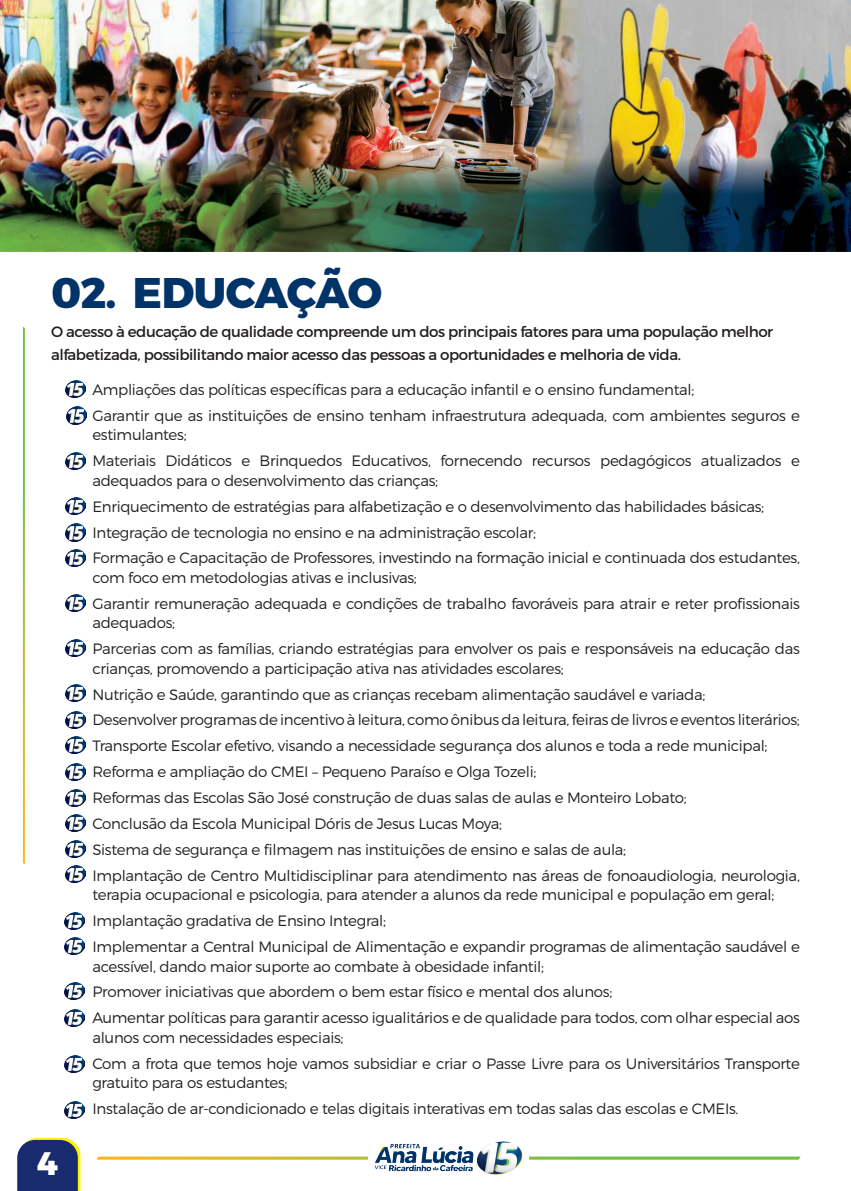
<style>
.page{position:relative;width:851px;height:1191px;background:#fff}
.page>*{position:absolute;margin:0;border:0;box-sizing:border-box;transform-origin:0 0}
.Subtitulo_2{font:800 42.75px "Montserrat";letter-spacing:-.02em;color:#003368}
.Subtitulo_2-2{font:800 32.55px "Montserrat";color:#fff}
.Corpo_de_Texto{font:300 15px/19.5px "Montserrat";letter-spacing:-.02em;color:#231f20}
.Corpo_de_Texto-2{font:15px "Montserrat";letter-spacing:-.03em;color:#231f20}
</style>
<div class="page">
<img style="left:1px;top:251px;width:849px;height:940px">
<img style="left:65px;top:380px;width:20px;height:17px">
<img style="left:66px;top:407px;width:20px;height:17px">
<img style="left:65px;top:453px;width:20px;height:17px">
<img style="left:65px;top:497px;width:20px;height:17px">
<img style="left:65px;top:524px;width:20px;height:17px">
<img style="left:65px;top:549px;width:20px;height:17px">
<img style="left:65px;top:594px;width:20px;height:17px">
<img style="left:65px;top:639px;width:20px;height:17px">
<img style="left:65px;top:684px;width:20px;height:17px">
<img style="left:65px;top:711px;width:20px;height:17px">
<img style="left:65px;top:736px;width:21px;height:18px">
<img style="left:65px;top:763px;width:21px;height:17px">
<img style="left:65px;top:789px;width:20px;height:17px">
<img style="left:65px;top:814px;width:20px;height:17px">
<img style="left:65px;top:840px;width:20px;height:17px">
<img style="left:65px;top:865px;width:20px;height:18px">
<img style="left:64px;top:912px;width:21px;height:17px">
<img style="left:64px;top:937px;width:21px;height:17px">
<img style="left:64px;top:982px;width:21px;height:17px">
<img style="left:64px;top:1009px;width:21px;height:17px">
<img style="left:64px;top:1055px;width:21px;height:17px">
<img style="left:64px;top:1101px;width:21px;height:17px">
<img style="left:0;top:0;width:850px;height:251px">
<p class="Subtitulo_2" style="left:51px;top:266px;width:333px">02. EDUCAÇÃO</p>
<p class="Corpo_de_Texto-2" style="left:51px;top:322px;width:723px">O acesso à educação de qualidade compreende um dos principais fatores para uma população melhor</p>
<p class="Corpo_de_Texto-2" style="left:51px;top:345px;width:631px">alfabetizada, possibilitando maior acesso das pessoas a oportunidades e melhoria de vida.</p>
<p class="Subtitulo_2-2" style="left:37px;top:1142px;width:23px">4</p>
<p class="Corpo_de_Texto" style="left:92px;top:379px;width:603px">Ampliações das políticas específicas para a educação infantil e o ensino fundamental;</p>
<p class="Corpo_de_Texto" style="left:92px;top:405px;width:709px">Garantir que as instituições de ensino tenham infraestrutura adequada, com ambientes seguros e estimulantes;</p>
<p class="Corpo_de_Texto" style="left:92px;top:451px;width:709px">Materiais Didáticos e Brinquedos Educativos, fornecendo recursos pedagógicos atualizados e adequados para o desenvolvimento das crianças;</p>
<p class="Corpo_de_Texto" style="left:92px;top:496px;width:673px">Enriquecimento de estratégias para alfabetização e o desenvolvimento das habilidades básicas;</p>
<p class="Corpo_de_Texto" style="left:92px;top:522px;width:445px">Integração de tecnologia no ensino e na administração escolar;</p>
<p class="Corpo_de_Texto" style="left:92px;top:548px;width:709px">Formação e Capacitação de Professores, investindo na formação inicial e continuada dos estudantes, com foco em metodologias ativas e inclusivas;</p>
<p class="Corpo_de_Texto" style="left:92px;top:593px;width:709px">Garantir remuneração adequada e condições de trabalho favoráveis para atrair e reter profissionais adequados;</p>
<p class="Corpo_de_Texto" style="left:92px;top:639px;width:708px">Parcerias com as famílias, criando estratégias para envolver os pais e responsáveis na educação das crianças, promovendo a participação ativa nas atividades escolares;</p>
<p class="Corpo_de_Texto" style="left:92px;top:684px;width:614px">Nutrição e Saúde, garantindo que as crianças recebam alimentação saudável e variada;</p>
<p class="Corpo_de_Texto" style="left:92px;top:710px;width:709px">Desenvolver programas de incentivo à leitura, como ônibus da leitura, feiras de livros e eventos literários;</p>
<p class="Corpo_de_Texto" style="left:92px;top:736px;width:676px">Transporte Escolar efetivo, visando a necessidade segurança dos alunos e toda a rede municipal;</p>
<p class="Corpo_de_Texto" style="left:92px;top:762px;width:445px">Reforma e ampliação do CMEI – Pequeno Paraíso e Olga Tozeli;</p>
<p class="Corpo_de_Texto" style="left:92px;top:788px;width:596px">Reformas das Escolas São José construção de duas salas de aulas e Monteiro Lobato;</p>
<p class="Corpo_de_Texto" style="left:92px;top:813px;width:411px">Conclusão da Escola Municipal Dóris de Jesus Lucas Moya;</p>
<p class="Corpo_de_Texto" style="left:92px;top:839px;width:535px">Sistema de segurança e filmagem nas instituições de ensino e salas de aula;</p>
<p class="Corpo_de_Texto" style="left:92px;top:865px;width:709px">Implantação de Centro Multidisciplinar para atendimento nas áreas de fonoaudiologia, neurologia, terapia ocupacional e psicologia, para atender a alunos da rede municipal e população em geral;</p>
<p class="Corpo_de_Texto" style="left:92px;top:911px;width:295px">Implantação gradativa de Ensino Integral;</p>
<p class="Corpo_de_Texto" style="left:92px;top:936px;width:709px">Implementar a Central Municipal de Alimentação e expandir programas de alimentação saudável e acessível, dando maior suporte ao combate à obesidade infantil;</p>
<p class="Corpo_de_Texto" style="left:92px;top:982px;width:521px">Promover iniciativas que abordem o bem estar físico e mental dos alunos;</p>
<p class="Corpo_de_Texto" style="left:92px;top:1008px;width:709px">Aumentar políticas para garantir acesso igualitários e de qualidade para todos, com olhar especial aos alunos com necessidades especiais;</p>
<p class="Corpo_de_Texto" style="left:92px;top:1053px;width:709px">Com a frota que temos hoje vamos subsidiar e criar o Passe Livre para os Universitários Transporte gratuito para os estudantes;</p>
<p class="Corpo_de_Texto" style="left:92px;top:1098px;width:647px">Instalação de ar-condicionado e telas digitais interativas em todas salas das escolas e CMEIs.</p>
</div>
